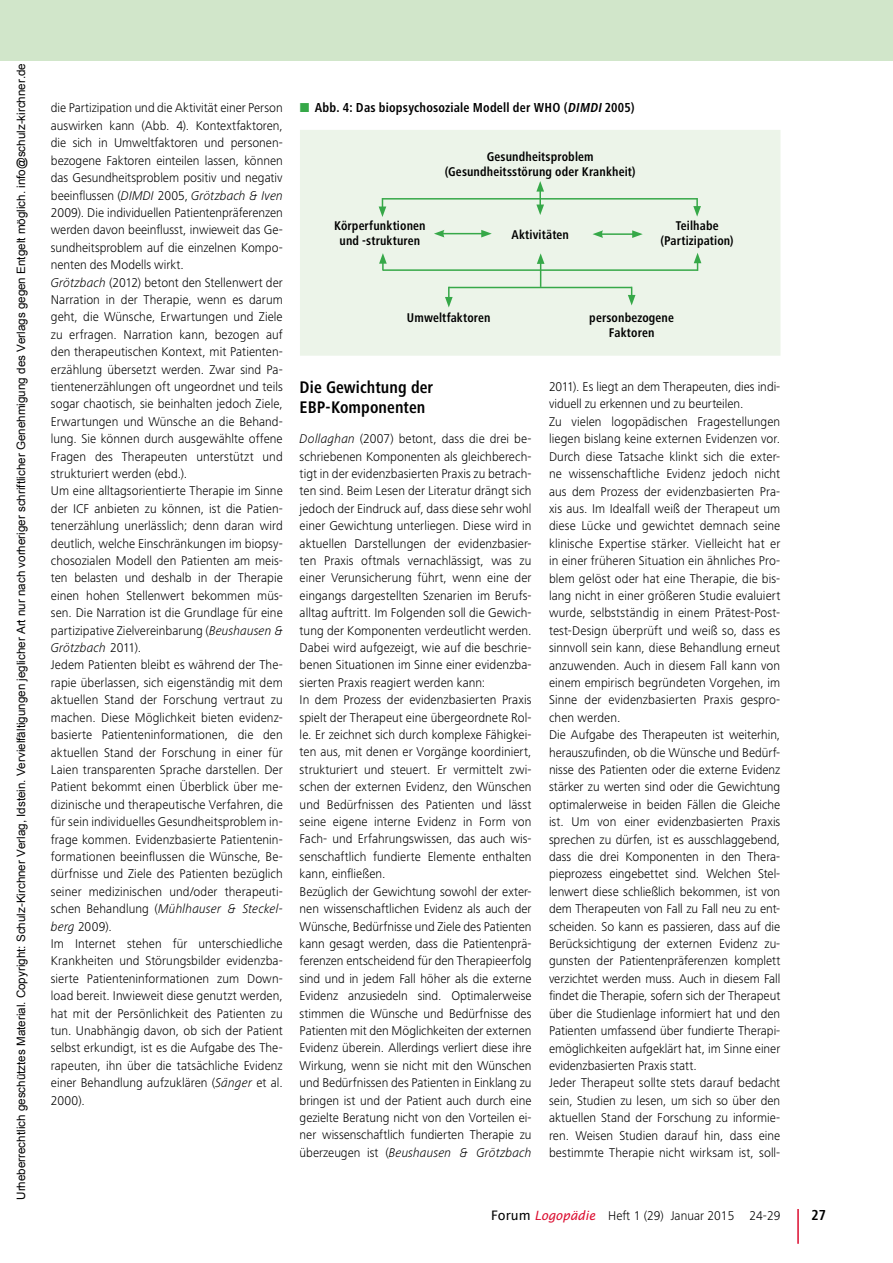
<style>
.page{position:relative;width:893px;height:1263px;background:#fff}
.page>*{position:absolute;margin:0;border:0;box-sizing:border-box;transform-origin:0 0}
.t1{font:700 condensed 17.4px/20.2px "Frutiger Next LT";letter-spacing:.005em;color:#000}
.t2{font:700 condensed 15px "Frutiger Next LT";color:#000}
.t3{font:700 condensed 13.5px "Frutiger Next LT";letter-spacing:.015em;color:#000}
.t4{font:300 13.2px/17.4px "Frutiger Next LT";letter-spacing:.005em;color:#000}
.t5{font:700 condensed 13.2px/15px "Frutiger Next LT";letter-spacing:.01em;color:#000;text-align:center}
.t6{font:11.55px "Arial";color:#000}
.s1{font-style:italic}
.s2{font-family:"Lucida Sans Unicode";font-weight:400}
.s3{font-family:"Lucida Sans";font-weight:400;font-style:italic;font-size:12.75px;color:#db0c2f}
</style>
<div class="page">
<hr style="left:797px;top:1209px;width:2px;height:35px;background:#db0c2f">
<div style="left:0;top:0;width:893px;height:61px;background:#d1e6ca"></div>
<div style="left:300px;top:130px;width:480px;height:226px;background:#ecf4e9"></div>
<hr style="left:383px;top:269px;width:315px;height:2px;background:#36a848">
<svg style="left:445px;top:287px;width:8px;height:20px"></svg>
<hr style="left:449px;top:287px;width:183px;height:1px;background:#36a848">
<hr style="left:382px;top:198px;width:315px;height:2px;background:#36a848">
<svg style="left:628px;top:287px;width:7px;height:18px"></svg>
<svg style="left:379px;top:198px;width:7px;height:19px"></svg>
<svg style="left:536px;top:181px;width:8px;height:34px"></svg>
<svg style="left:693px;top:198px;width:8px;height:19px"></svg>
<svg style="left:379px;top:253px;width:8px;height:18px"></svg>
<svg style="left:537px;top:253px;width:7px;height:34px"></svg>
<svg style="left:694px;top:253px;width:7px;height:18px"></svg>
<hr style="left:601px;top:233px;width:33px;height:2px;background:#36a848">
<svg style="left:592px;top:230px;width:11px;height:8px"></svg>
<svg style="left:632px;top:230px;width:11px;height:8px"></svg>
<hr style="left:442px;top:233px;width:42px;height:1px;background:#36a848">
<svg style="left:434px;top:230px;width:10px;height:7px"></svg>
<svg style="left:481px;top:230px;width:11px;height:7px"></svg>
<p class="t6" style="left:14px;top:1200px;width:1138px;rotate:-90deg">Urheberrechtlich geschütztes Material. Copyright: Schulz-Kirchner Verlag, Idstein. Vervielfältigungen jeglicher Art nur nach vorheriger schriftlicher Genehmigung des Verlags gegen Entgelt möglich. info@schulz-kirchner.de</p>
<p class="t4" style="left:51px;top:99px;width:233px">die Partizipation und die Aktivität einer Person auswirken kann (Abb. 4). Kontextfaktoren, die sich in Umweltfaktoren und personen&shy;bezogene Faktoren einteilen lassen, können das Gesundheitsproblem positiv und negativ beeinflussen (<span class="s1">DIMDI</span> 2005, <span class="s1">Grötzbach &amp; Iven </span>2009). Die individuellen Patientenpräferenzen werden davon beeinflusst, inwieweit das Ge&shy;sundheitsproblem auf die einzelnen Kompo&shy;nenten des Modells wirkt.<br><span class="s1">Grötzbach</span> (2012) betont den Stellenwert der Narration in der Therapie, wenn es darum geht, die Wünsche, Erwartungen und Ziele zu erfragen. Narration kann, bezogen auf den therapeutischen Kontext, mit Patienten&shy;erzählung übersetzt werden. Zwar sind Pa&shy;tientenerzählungen oft ungeordnet und teils sogar chaotisch, sie beinhalten jedoch Ziele, Erwartungen und Wünsche an die Behand&shy;lung. Sie können durch ausgewählte offene Fragen des Therapeuten unterstützt und strukturiert werden (ebd.).<br>Um eine alltagsorientierte Therapie im Sinne der ICF anbieten zu können, ist die Patien&shy;tenerzählung unerlässlich; denn daran wird deutlich, welche Einschränkungen im biopsy&shy;chosozialen Modell den Patienten am meis&shy;ten belasten und deshalb in der Therapie einen hohen Stellenwert bekommen müs&shy;sen. Die Narration ist die Grundlage für eine partizipative Zielvereinbarung (<span class="s1">Beushausen &amp; Grötzbach</span> 2011).<br>Jedem Patienten bleibt es während der The&shy;rapie überlassen, sich eigenständig mit dem aktuellen Stand der Forschung vertraut zu machen. Diese Möglichkeit bieten evidenz&shy;basierte Patienteninformationen, die den aktuellen Stand der Forschung in einer für Laien transparenten Sprache darstellen. Der Patient bekommt einen Überblick über me&shy;dizinische und therapeutische Verfahren, die für sein individuelles Gesundheitsproblem in&shy;frage kommen. Evidenzbasierte Patientenin&shy;formationen beeinflussen die Wünsche, Be&shy;dürfnisse und Ziele des Patienten bezüglich seiner medizinischen und/oder therapeuti&shy;schen Behandlung (<span class="s1">Mühlhauser &amp; Steckel&shy;berg</span> 2009).<br>Im Internet stehen für unterschiedliche Krankheiten und Störungsbilder evidenzba&shy;sierte Patienteninformationen zum Down&shy;load bereit. Inwieweit diese genutzt werden, hat mit der Persönlichkeit des Patienten zu tun. Unabhängig davon, ob sich der Patient selbst erkundigt, ist es die Aufgabe des The&shy;rapeuten, ihn über die tatsächliche Evidenz einer Behandlung aufzuklären (<span class="s1">Sänger</span> et al.<br>2000).</p>
<p class="t3" style="left:315px;top:100px;width:321px">Abb. 4: Das biopsychosoziale Modell der WHO (<span class="s1">DIMDI</span>2005)</p>
<p class="t5" style="left:445px;top:149px;width:192px">Gesundheitsproblem (Gesundheitsstörung oder Krankheit)</p>
<p class="t5" style="left:334px;top:218px;width:93px">Körperfunktionen und -strukturen</p>
<p class="t5" style="left:511px;top:227px;width:59px">Aktivitäten</p>
<p class="t5" style="left:661px;top:218px;width:75px">Teilhabe (Partizipation)</p>
<p class="t5" style="left:407px;top:310px;width:85px">Umweltfaktoren</p>
<p class="t5" style="left:589px;top:310px;width:86px">personbezogene<br>Faktoren</p>
<h1 class="t1" style="left:300px;top:377px;width:135px">Die Gewichtung der<br>EBP-Komponenten</h1>
<p class="t4" style="left:300px;top:430px;width:233px"><span class="s1">Dollaghan</span> (2007) betont, dass die drei be&shy;schriebenen Komponenten als gleichberech&shy;tigt in der evidenzbasierten Praxis zu betrach&shy;ten sind. Beim Lesen der Literatur drängt sich jedoch der Eindruck auf, dass diese sehr wohl einer Gewichtung unterliegen. Diese wird in aktuellen Darstellungen der evidenzbasier&shy;ten Praxis oftmals vernachlässigt, was zu einer Verunsicherung führt, wenn eine der eingangs dargestellten Szenarien im Berufs&shy;alltag auftritt. Im Folgenden soll die Gewich&shy;tung der Komponenten verdeutlicht werden.<br>Dabei wird aufgezeigt, wie auf die beschrie&shy;benen Situationen im Sinne einer evidenzba&shy;sierten Praxis reagiert werden kann:<br>In dem Prozess der evidenzbasierten Praxis spielt der Therapeut eine übergeordnete Rol&shy;le. Er zeichnet sich durch komplexe Fähigkei&shy;ten aus, mit denen er Vorgänge koordiniert, strukturiert und steuert. Er vermittelt zwi&shy;schen der externen Evidenz, den Wünschen und Bedürfnissen des Patienten und lässt seine eigene interne Evidenz in Form von Fach- und Erfahrungswissen, das auch wis&shy;senschaftlich fundierte Elemente enthalten kann, einfließen.<br>Bezüglich der Gewichtung sowohl der exter&shy;nen wissenschaftlichen Evidenz als auch der Wünsche, Bedürfnisse und Ziele des Patienten kann gesagt werden, dass die Patientenprä&shy;ferenzen entscheidend für den Therapieerfolg sind und in jedem Fall höher als die externe Evidenz anzusiedeln sind. Optimalerweise stimmen die Wünsche und Bedürfnisse des Patienten mit den Möglichkeiten der externen Evidenz überein. Allerdings verliert diese ihre Wirkung, wenn sie nicht mit den Wünschen und Bedürfnissen des Patienten in Einklang zu bringen ist und der Patient auch durch eine gezielte Beratung nicht von den Vorteilen ei&shy;ner wissenschaftlich fundierten Therapie zu überzeugen ist (<span class="s1">Beushausen &amp; Grötzbach</span></p>
<p class="t4" style="left:549px;top:378px;width:233px">2011). Es liegt an dem Therapeuten, dies indi&shy;viduell zu erkennen und zu beurteilen.<br>Zu vielen logopädischen Fragestellungen liegen bislang keine externen Evidenzen vor.<br>Durch diese Tatsache klinkt sich die exter&shy;ne wissenschaftliche Evidenz jedoch nicht aus dem Prozess der evidenzbasierten Pra&shy;xis aus. Im Idealfall weiß der Therapeut um diese Lücke und gewichtet demnach seine klinische Expertise stärker. Vielleicht hat er in einer früheren Situation ein ähnliches Pro&shy;blem gelöst oder hat eine Therapie, die bis&shy;lang nicht in einer größeren Studie evaluiert wurde, selbstständig in einem Prätest-Post&shy;test-Design überprüft und weiß so, dass es sinnvoll sein kann, diese Behandlung erneut anzuwenden. Auch in diesem Fall kann von einem empirisch begründeten Vorgehen, im Sinne der evidenzbasierten Praxis gespro&shy;chen werden.<br>Die Aufgabe des Therapeuten ist weiterhin, herauszufinden, ob die Wünsche und Bedürf&shy;nisse des Patienten oder die externe Evidenz stärker zu werten sind oder die Gewichtung optimalerweise in beiden Fällen die Gleiche ist. Um von einer evidenzbasierten Praxis sprechen zu dürfen, ist es ausschlaggebend, dass die drei Komponenten in den Thera&shy;pieprozess eingebettet sind. Welchen Stel&shy;lenwert diese schließlich bekommen, ist von dem Therapeuten von Fall zu Fall neu zu ent&shy;scheiden. So kann es passieren, dass auf die Berücksichtigung der externen Evidenz zu&shy;gunsten der Patientenpräferenzen komplett verzichtet werden muss. Auch in diesem Fall findet die Therapie, sofern sich der Therapeut über die Studienlage informiert hat und den Patienten umfassend über fundierte Therapi&shy;emöglichkeiten aufgeklärt hat, im Sinne einer evidenzbasierten Praxis statt.<br>Jeder Therapeut sollte stets darauf bedacht sein, Studien zu lesen, um sich so über den aktuellen Stand der Forschung zu informie&shy;ren. Weisen Studien darauf hin, dass eine bestimmte Therapie nicht wirksam ist, soll-</p>
<p class="t4" style="left:491px;top:1206px;width:291px"><span class="s2">Forum</span> <span class="s3">Logopädie</span> Heft 1 (29) Januar 2015 24-29</p>
<p class="t2" style="left:811px;top:1206px;width:16px">27</p>
</div>
